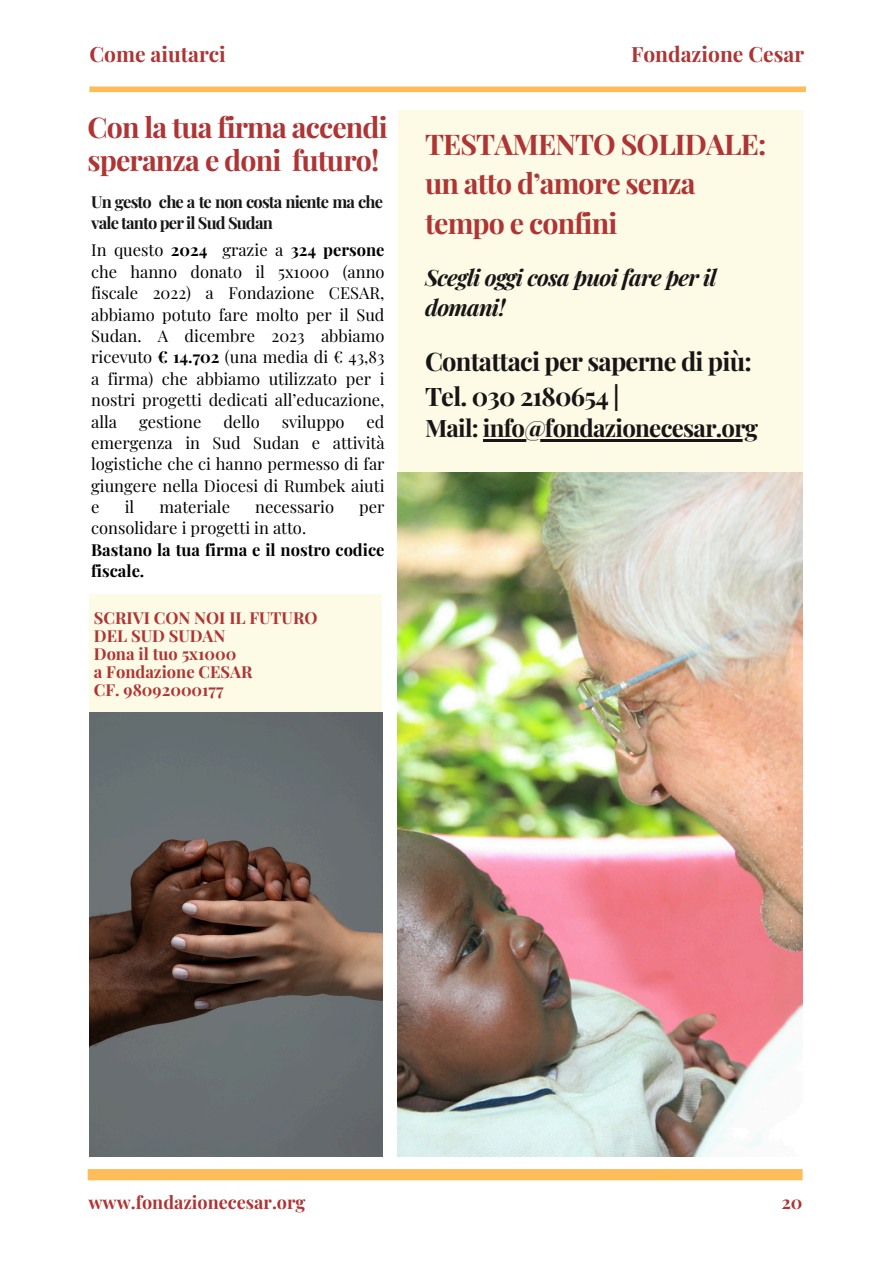
<style>
.page{position:relative;width:894px;height:1264px;background:#fff}
.page>*{position:absolute;margin:0;border:0;box-sizing:border-box;transform-origin:0 0}
.t1{font:700 28.5px/39.3px "Playfair Display";letter-spacing:-.03em;color:#af3434}
.t2{font:700 25.5px/34.8px "Playfair Display";letter-spacing:-.03em;color:#171515}
.t3{font:700 24px "Playfair Display";letter-spacing:-.03em;color:#171515}
.t4{font:italic 700 22.5px/30.3px "Playfair Display";letter-spacing:-.03em;color:#171515}
.t5{font:700 21px "Playfair Display";color:#af3434}
.t6{font:700 18px "Playfair Display";color:#af3434}
.t7{font:16.5px/21.3px "Playfair Display";color:#000;text-align:justify}
.t8{font:700 16.5px/18px "Playfair Display";color:#af3434}
.t9{font:700 16.5px/21.3px "Playfair Display";letter-spacing:-.05em;color:#171515}
.t10{font:700 16.5px/21.3px "Playfair Display";color:#000}
.s1{font-weight:700}
</style>
<div class="page">
<div style="left:88px;top:1168px;width:714px;height:12px;background:#ffbd59"></div>
<div style="left:89px;top:86px;width:716px;height:6px;background:#ffbd59"></div>
<img style="left:89px;top:712px;width:293px;height:444px">
<div style="left:398px;top:110px;width:404px;height:922px;background:#fdfae6"></div>
<img style="left:398px;top:472px;width:403px;height:684px">
<hr style="left:483px;top:439px;width:274px;height:3px;background:#171515">
<div style="left:89px;top:594px;width:293px;height:118px;background:#fdfae6"></div>
<h3 class="t5" style="left:89px;top:40px;width:138px">Come aiutarci</h3>
<h3 class="t5" style="left:630px;top:40px;width:175px">Fondazione Cesar</h3>
<p class="t1" style="left:87px;top:109px;width:302px;line-height:33.8px">Con la tua firma accendi speranza e doni futuro!</p>
<p class="t9" style="left:91px;top:190px;width:293px">Un gesto che a te non costa niente ma che vale tanto per il Sud Sudan</p>
<h4 class="t7" style="left:91px;top:239px;width:295px">In questo <span class="s1">2024</span> grazie a <span class="s1">324 persone </span>che hanno donato il 5x1000 (anno fiscale 2022) a Fondazione CESAR, abbiamo potuto fare molto per il Sud Sudan. A dicembre 2023 abbiamo ricevuto <span class="s1">€ 14.702</span> (una media di € 43,83 a firma) che abbiamo utilizzato per i nostri progetti dedicati all’educazione, alla</h4>
<h4 class="t7" style="left:91px;top:410px;width:295px;text-indent:275px">ed emergenza in Sud Sudan e attività logistiche che ci hanno permesso di far giungere nella Diocesi di Rumbek aiuti e</h4>
<h4 class="t7" style="left:139px;top:410px;width:64px">gestione</h4>
<h4 class="t7" style="left:223px;top:410px;width:38px">dello</h4>
<h4 class="t7" style="left:282px;top:410px;width:64px">sviluppo</h4>
<h4 class="t7" style="left:125px;top:495px;width:11px">il</h4>
<h4 class="t7" style="left:159px;top:495px;width:72px">materiale</h4>
<h4 class="t7" style="left:255px;top:495px;width:80px">necessario</h4>
<h4 class="t7" style="left:359px;top:495px;width:27px">per</h4>
<h4 class="t7" style="left:91px;top:517px;width:216px">consolidare i progetti in atto.</h4>
<p class="t10" style="left:91px;top:538px;width:295px">Bastano la tua firma e il nostro codice fiscale.</p>
<p class="t8" style="left:94px;top:608px;width:225px">SCRIVI CON NOI IL FUTURO<br>DEL SUD SUDAN<br>Dona il tuo 5x1000<br>a Fondazione CESAR<br>CF. 98092000177</p>
<p class="t1" style="left:425px;top:123px;width:343px">TESTAMENTO SOLIDALE: un atto d’amore senza tempo e confini</p>
<h2 class="t4" style="left:425px;top:261px;width:293px">Scegli oggi cosa puoi fare per il domani!</h2>
<h4 class="t2" style="left:425px;top:343px;width:328px">Contattaci per saperne di più:<br>Tel. 030 2180654 |</h4>
<h4 class="t3" style="left:425px;top:411px;width:334px">Mail: info@fondazionecesar.org</h4>
<p class="t6" style="left:88px;top:1189px;width:218px">www.fondazionecesar.org</p>
<h4 class="t6" style="left:781px;top:1189px;width:23px">20</h4>
</div>
